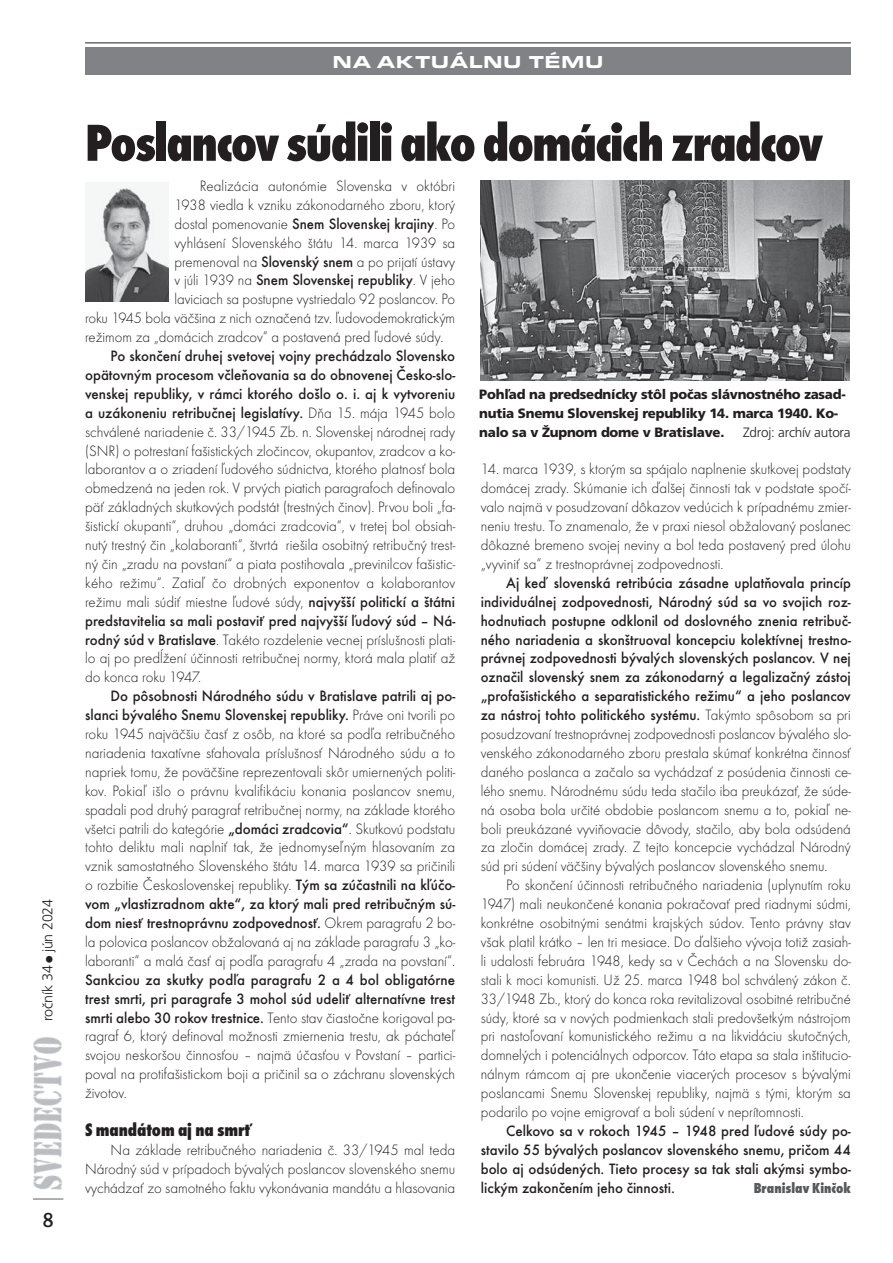
<style>
.page{position:relative;width:893px;height:1263px;background:#fff}
.page>*{position:absolute;margin:0;border:0;box-sizing:border-box;transform-origin:0 0}
.t1{font:800 condensed 54px "Futura TCE";letter-spacing:-.03em;color:#231f20}
.t2{font:500 condensed 21px "Franklin Got Itc TCE";color:#231f20}
.t3{font:800 condensed 18.75px "Futura TCE";letter-spacing:-.005em;color:#231f20}
.t4{font:18px "Eurostile TCE Blac Exte";letter-spacing:.03em;color:#fff}
.t5{font:300 15.6px/18.9px "Futura TCE";color:#231f20;text-align:justify;scale:.96 1}
.t6{font:300 15.6px/18.9px "Futura TCE";color:#231f20;text-align:justify;scale:.95 1}
.t7{font:500 15.6px/18.9px "Futura TCE";color:#231f20;text-align:justify;scale:.96 1}
.t8{font:500 15.6px "Futura TCE";color:#231f20;scale:.95 1}
.t9{font:800 condensed 15px "Futura TCE";color:#58595b}
.t10{font:300 14.25px "Frutiger CE";letter-spacing:-.01em;color:#231f20}
.t11{font:900 13.5px/18.9px "Frutiger CE";letter-spacing:-.02em;color:#231f20}
.t12{font:300 13.5px "Frutiger CE";letter-spacing:-.015em;color:#231f20}
.s1{font-weight:300}
.s2{font-weight:500}
</style>
<div class="page">
<div style="left:85px;top:48px;width:765px;height:27px;background:#808285"></div>
<hr style="left:85px;top:43px;width:765px;height:1px;background:#231f20">
<img style="left:33px;top:1037px;width:29px;height:153px">
<hr style="left:33px;top:1198px;width:30px;height:2px;background:#939598">
<img style="left:85px;top:187px;width:83px;height:115px">
<img style="left:480px;top:180px;width:369px;height:201px">
<p class="t10" style="left:41px;top:1021px;width:124px;rotate:-90deg">roãník 34 ● jún 2024</p>
<h2 class="t2" style="left:43px;top:1208px;width:12px">8</h2>
<p class="t4" style="left:332px;top:56px;width:273px">NA AKTUÁLNU TÉMU</p>
<h1 class="t1" style="left:85px;top:121px;width:739px">Poslancov súdili ako domácich zradcov</h1>
<p class="t6" style="left:200px;top:178px;width:270px">Realizácia autonómie Slovenska v októbri</p>
<p class="t6" style="left:174px;top:197px;width:297px">1938 viedla k vzniku zákonodarného zboru, ktorý</p>
<p class="t8" style="left:174px;top:218px;width:297px"><span class="s1">dostal pomenovanie</span> Snem Slovenskej krajiny<span class="s1">. Po</span></p>
<p class="t6" style="left:174px;top:234px;width:297px">vyhlásení Slovenského štátu 14. marca 1939 sa</p>
<p class="t6" style="left:174px;top:253px;width:297px">premenoval na <span class="s2">Slovenský snem</span> a po prijatí ústavy</p>
<p class="t8" style="left:174px;top:274px;width:297px"><span class="s1">v júli 1939 na</span> Snem Slovenskej republiky<span class="s1">. V jeho</span></p>
<p class="t6" style="left:174px;top:291px;width:297px">laviciach sa postupne vystriedalo 92 poslancov. Po</p>
<p class="t6" style="left:85px;top:310px;width:391px">roku 1945 bola väčšina z nich označená tzv. ľudovodemokratickým</p>
<p class="t6" style="left:85px;top:329px;width:378px">režimom za „domácich zradcov“ a postavená pred ľudové súdy.</p>
<p class="t5" style="left:85px;top:348px;width:387px;text-indent:26px"><span class="s2">Po skončení druhej svetovej vojny prechádzalo Slovensko opätovným procesom včleňovania sa do obnovenej Česko-slo&shy;venskej republiky, v rámci ktorého došlo o. i. aj k vytvoreniu a uzákoneniu retribučnej legislatívy.</span> Dňa 15. mája 1945 bolo schválené nariadenie č. 33/1945 Zb. n. Slovenskej národnej rady (SNR) o potrestaní fašistických zločincov, okupantov, zradcov a ko&shy;laborantov a o zriadení ľudového súdnictva, ktorého platnosť bola obmedzená na jeden rok. V prvých piatich paragrafoch definovalo päť základných skutkových podstát (trestných činov). Prvou boli „fa&shy;šistickí okupanti“, druhou „domáci zradcovia“, v tretej bol obsiah&shy;nutý trestný čin „kolaboranti“, štvrtá riešila osobitný retribučný trest&shy;ný čin „zradu na povstaní“ a piata postihovala „previnilcov fašistic&shy;kého režimu“. Zatiaľ čo drobných exponentov a kolaborantov režimu mali súdiť miestne ľudové súdy, <span class="s2">najvyšší politickí a štátni predstavitelia sa mali postaviť pred najvyšší ľudový súd – Ná&shy;rodný súd v Bratislave</span>. Takéto rozdelenie vecnej príslušnosti plati&shy;lo aj po predĺžení účinnosti retribučnej normy, ktorá mala platiť až do konca roku 1947.</p>
<p class="t5" style="left:85px;top:688px;width:387px;text-indent:26px"><span class="s2">Do pôsobnosti Národného súdu v Bratislave patrili aj po&shy;slanci bývalého Snemu Slovenskej republiky.</span> Práve oni tvorili po roku 1945 najväčšiu časť z osôb, na ktoré sa podľa retribučného nariadenia taxatívne sťahovala príslušnosť Národného súdu a to napriek tomu, že poväčšine reprezentovali skôr umiernených politi&shy;kov. Pokiaľ išlo o právnu kvalifikáciu konania poslancov snemu, spadali pod druhý paragraf retribučnej normy, na základe ktorého všetci patrili do kategórie <span class="s2">„domáci zradcovia“</span>. Skutkovú podstatu tohto deliktu mali naplniť tak, že jednomyseľným hlasovaním za vznik samostatného Slovenského štátu 14. marca 1939 sa pričinili o rozbitie Československej republiky. <span class="s2">Tým sa zúčastnili na kľúčo&shy;vom „vlastizradnom akte“, za ktorý mali pred retribučným sú&shy;dom niesť trestnoprávnu zodpovednosť.</span> Okrem paragrafu 2 bo&shy;la polovica poslancov obžalovaná aj na základe paragrafu 3 „ko&shy;laboranti“ a malá časť aj podľa paragrafu 4 „zrada na povstaní“.</p>
<p class="t5" style="left:85px;top:971px;width:387px"><span class="s2">Sankciou za skutky podľa paragrafu 2 a 4 bol obligatórne trest smrti, pri paragrafe 3 mohol súd udeliť alternatívne trest smrti alebo 30 rokov trestnice.</span> Tento stav čiastočne korigoval pa&shy;ragraf 6, ktorý definoval možnosti zmiernenia trestu, ak páchateľ svojou neskoršou činnosťou – najmä účasťou v Povstaní – partici&shy;poval na protifašistickom boji a pričinil sa o záchranu slovenských životov.</p>
<p class="t3" style="left:85px;top:1122px;width:169px">S mandátom aj na smrť</p>
<p class="t5" style="left:85px;top:1142px;width:387px;text-indent:26px">Na základe retribučného nariadenia č. 33/1945 mal teda Národný súd v prípadoch bývalých poslancov slovenského snemu vychádzať zo samotného faktu vykonávania mandátu a hlasovania</p>
<p class="t11" style="left:479px;top:386px;width:368px">Pohºad na predsednícky stôl poãas slávnostného zasad&shy;nutia Snemu Slovenskej republiky 14. marca 1940. Ko&shy;nalo sa v Îupnom dome v Bratislave.</p>
<p class="t12" style="left:743px;top:426px;width:109px">Zdroj: archív autora</p>
<p class="t5" style="left:480px;top:461px;width:387px">14. marca 1939, s ktorým sa spájalo naplnenie skutkovej podstaty domácej zrady. Skúmanie ich ďalšej činnosti tak v podstate spočí&shy;valo najmä v posudzovaní dôkazov vedúcich k prípadnému zmier&shy;neniu trestu. To znamenalo, že v praxi niesol obžalovaný poslanec dôkazné bremeno svojej neviny a bol teda postavený pred úlohu „vyviniť sa“ z trestnoprávnej zodpovednosti.</p>
<p class="t6" style="left:480px;top:575px;width:391px;text-indent:26px"><span class="s2">Aj keď slovenská retribúcia zásadne uplatňovala princíp individuálnej zodpovednosti, Národný súd sa vo svojich roz&shy;hodnutiach postupne odklonil od doslovného znenia retribuč&shy;ného nariadenia a skonštruoval koncepciu kolektívnej trestno&shy;právnej zodpovednosti bývalých slovenských poslancov. V nej označil slovenský snem za zákonodarný a legalizačný zástoj „profašistického a separatistického režimu“ a jeho poslancov za nástroj tohto politického systému.</span> Takýmto spôsobom sa pri posudzovaní trestnoprávnej zodpovednosti poslancov bývalého slo&shy;venského zákonodarného zboru prestala skúmať konkrétna činnosť daného poslanca a začalo sa vychádzať z posúdenia činnosti ce&shy;lého snemu. Národnému súdu teda stačilo iba preukázať, že súde&shy;ná osoba bola určité obdobie poslancom snemu a to, pokiaľ ne&shy;boli preukázané vyviňovacie dôvody, stačilo, aby bola odsúdená za zločin domácej zrady. Z tejto koncepcie vychádzal Národný súd pri súdení väčšiny bývalých poslancov slovenského snemu.</p>
<p class="t6" style="left:480px;top:877px;width:391px;text-indent:26px">Po skončení účinnosti retribučného nariadenia (uplynutím roku 1947) mali neukončené konania pokračovať pred riadnymi súdmi, konkrétne osobitnými senátmi krajských súdov. Tento právny stav však platil krátko – len tri mesiace. Do ďalšieho vývoja totiž zasiah&shy;li udalosti februára 1948, kedy sa v Čechách a na Slovensku do&shy;stali k moci komunisti. Už 25. marca 1948 bol schválený zákon č.<br>33/1948 Zb., ktorý do konca roka revitalizoval osobitné retribučné súdy, ktoré sa v nových podmienkach stali predovšetkým nástrojom pri nastoľovaní komunistického režimu a na likvidáciu skutočných, domnelých i potenciálnych odporcov. Táto etapa sa stala inštitucio&shy;nálnym rámcom aj pre ukončenie viacerých procesov s bývalými poslancami Snemu Slovenskej republiky, najmä s tými, ktorým sa podarilo po vojne emigrovať a boli súdení v neprítomnosti.</p>
<p class="t7" style="left:480px;top:1123px;width:387px;text-indent:26px">Celkovo sa v rokoch 1945 – 1948 pred ľudové súdy po&shy;stavilo 55 bývalých poslancov slovenského snemu, pričom 44 bolo aj odsúdených. Tieto procesy sa tak stali akýmsi symbo&shy;lickým zakončením jeho činnosti.</p>
<p class="t9" style="left:753px;top:1182px;width:99px">Branislav Kinčok</p>
</div>
